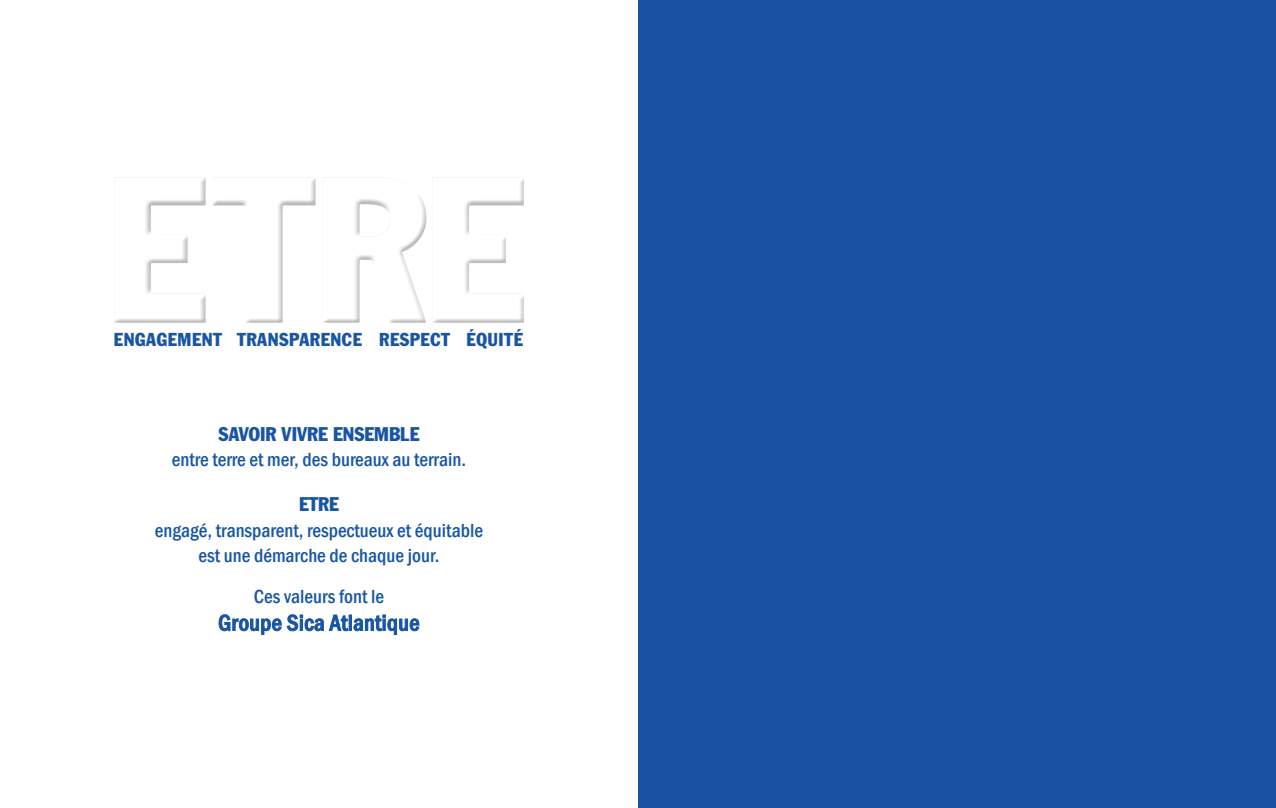
<style>
.page{position:relative;width:1276px;height:808px;background:#fff}
.page>*{position:absolute;margin:0;border:0;box-sizing:border-box;transform-origin:0 0}
.t1{font:500 condensed 19.5px/25.5px "Franklin Gothic";color:#1855a5;text-align:center}
.t2{font:condensed 19.5px "Franklin Gothic";color:#1855a5}
.t3{font:condensed 18.45px "Franklin Gothic";letter-spacing:.03em;color:#1855a5}
</style>
<div class="page">
<div style="left:638px;top:0;width:638px;height:808px;background:#1a53a4"></div>
<div style="left:114px;top:177px;width:412px;height:147px;background:#231f20;opacity:.3"></div>
<svg style="left:219px;top:614px;width:200px;height:21px"></svg>
<p class="t3" style="left:114px;top:328px;width:239px">ENGAGEMENT TRANSPARENCE</p>
<p class="t3" style="left:379px;top:328px;width:145px">RESPECT ÉQUITÉ</p>
<p class="t2" style="left:218px;top:422px;width:201px">SAVOIR VIVRE ENSEMBLE</p>
<p class="t1" style="left:172px;top:447px;width:295px">entre terre et mer, des bureaux au terrain.</p>
<p class="t2" style="left:299px;top:492px;width:41px">ETRE</p>
<p class="t1" style="left:155px;top:517px;width:329px">engagé, transparent, respectueux et équitable est une démarche de chaque jour.</p>
<p class="t1" style="left:254px;top:583px;width:132px">Ces valeurs font le</p>
</div>
